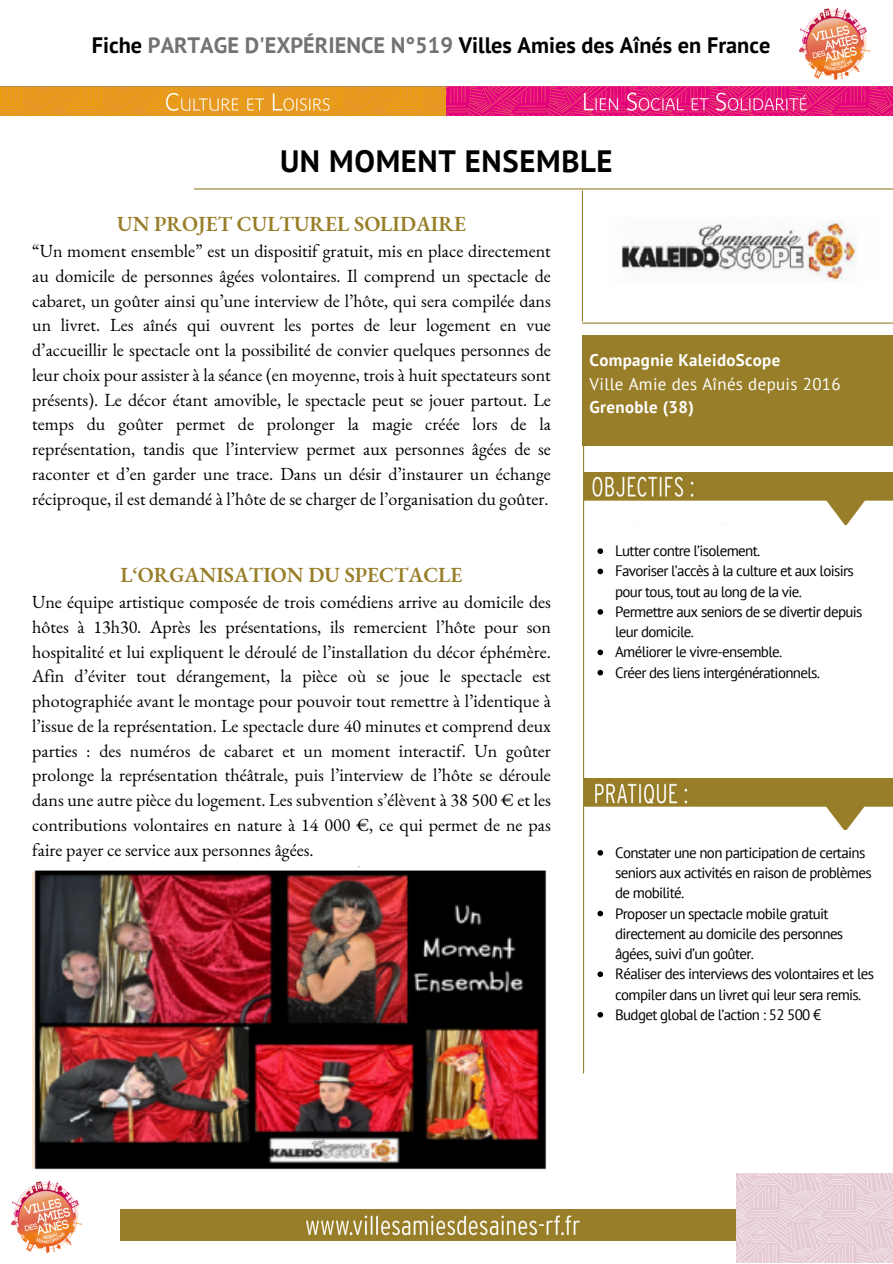
<style>
.page{position:relative;width:893px;height:1264px;background:#fff}
.page>*{position:absolute;margin:0;border:0;box-sizing:border-box;transform-origin:0 0}
.t1{font:700 30.75px "PT Sans";letter-spacing:.02em;color:#000}
.t2{font:700 22.35px "PT Sans";color:#000}
.t3{font:600 21px "EB Garamond";color:#987e28}
.t4{font:18px/24.8px "EB Garamond";color:#000;text-align:justify}
.t5{font:700 16.95px "PT Sans";letter-spacing:.02em;color:#fff}
.t6{font:16.95px "PT Sans";letter-spacing:.02em;color:#fff}
.t7{font:15px/20.2px "PT Sans";letter-spacing:-.045em;color:#000}
.s1{color:#737373}
</style>
<div class="page">
<hr style="left:583px;top:408px;width:1px;height:665px;background:#987e28">
<img style="left:120px;top:1209px;width:616px;height:31px">
<img style="left:736px;top:1173px;width:156px;height:89px">
<img style="left:584px;top:778px;width:308px;height:51px">
<img style="left:584px;top:473px;width:308px;height:51px">
<div style="left:582px;top:336px;width:310px;height:110px;background:#987e28"></div>
<hr style="left:194px;top:188px;width:698px;height:1px;background:#987e28">
<hr style="left:582px;top:191px;width:1px;height:130px;background:#987e28">
<hr style="left:582px;top:322px;width:310px;height:2px;background:#987e28">
<img style="left:12px;top:1181px;width:69px;height:71px">
<img style="left:0;top:86px;width:892px;height:29px">
<img style="left:799px;top:9px;width:70px;height:70px">
<img style="left:33px;top:866px;width:514px;height:304px">
<img style="left:621px;top:220px;width:236px;height:62px">
<svg style="left:597px;top:548px;width:6px;height:6px"></svg>
<svg style="left:597px;top:568px;width:6px;height:6px"></svg>
<svg style="left:597px;top:609px;width:6px;height:5px"></svg>
<svg style="left:597px;top:649px;width:6px;height:6px"></svg>
<svg style="left:597px;top:670px;width:6px;height:5px"></svg>
<svg style="left:597px;top:850px;width:6px;height:5px"></svg>
<svg style="left:597px;top:910px;width:6px;height:6px"></svg>
<svg style="left:597px;top:971px;width:6px;height:6px"></svg>
<svg style="left:597px;top:1012px;width:6px;height:5px"></svg>
<p class="t2" style="left:92px;top:31px;width:680px">Fiche <span class="s1">PARTAGE D'EXPÉRIENCE N°519</span> Villes Amies des Aînés en France</p>
<p class="t1" style="left:280px;top:141px;width:334px">UN MOMENT ENSEMBLE</p>
<p class="t3" style="left:117px;top:210px;width:350px">UN PROJET CULTUREL SOLIDAIRE</p>
<p class="t4" style="left:32px;top:238px;width:520px">“Un moment ensemble” est un dispositif gratuit, mis en place directement au domicile de personnes âgées volontaires. Il comprend un spectacle de cabaret, un goûter ainsi qu’une interview de l’hôte, qui sera compilée dans un livret. Les aînés qui ouvrent les portes de leur logement en vue d’accueillir le spectacle ont la possibilité de convier quelques personnes de leur choix pour assister à la séance (en moyenne, trois à huit spectateurs sont présents). Le décor étant amovible, le spectacle peut se jouer partout. Le temps du goûter permet de prolonger la magie créée lors de la représentation, tandis que l’interview permet aux personnes âgées de se raconter et d’en garder une trace. Dans un désir d’instaurer un échange réciproque, il est demandé à l’hôte de se charger de l’organisation du goûter.</p>
<p class="t3" style="left:121px;top:561px;width:343px">L‘ORGANISATION DU SPECTACLE</p>
<p class="t4" style="left:32px;top:589px;width:520px">Une équipe artistique composée de trois comédiens arrive au domicile des hôtes à 13h30. Après les présentations, ils remercient l’hôte pour son hospitalité et lui expliquent le déroulé de l’installation du décor éphémère.<br>Afin d’éviter tout dérangement, la pièce où se joue le spectacle est photographiée avant le montage pour pouvoir tout remettre à l’identique à l’issue de la représentation. Le spectacle dure 40 minutes et comprend deux parties : des numéros de cabaret et un moment interactif. Un goûter prolonge la représentation théâtrale, puis l’interview de l’hôte se déroule dans une autre pièce du logement. Les subvention s’élèvent à 38 500 € et les contributions volontaires en nature à 14 000 €, ce qui permet de ne pas faire payer ce service aux personnes âgées.</p>
<p class="t5" style="left:589px;top:349px;width:192px">Compagnie KaleidoScope</p>
<p class="t6" style="left:589px;top:372px;width:252px">Ville Amie des Aînés depuis 2016</p>
<p class="t5" style="left:589px;top:396px;width:106px">Grenoble (38)</p>
<p class="t7" style="left:615px;top:540px;width:147px">Lutter contre l’isolement.</p>
<p class="t7" style="left:615px;top:561px;width:240px">Favoriser l’accès à la culture et aux loisirs pour tous, tout au long de la vie.</p>
<p class="t7" style="left:615px;top:601px;width:249px">Permettre aux seniors de se divertir depuis leur domicile.</p>
<p class="t7" style="left:615px;top:641px;width:169px">Améliorer le vivre-ensemble.</p>
<p class="t7" style="left:615px;top:662px;width:206px">Créer des liens intergénérationnels.</p>
<p class="t7" style="left:615px;top:842px;width:258px">Constater une non participation de certains seniors aux activités en raison de problèmes de mobilité.</p>
<p class="t7" style="left:615px;top:902px;width:230px">Proposer un spectacle mobile gratuit directement au domicile des personnes âgées, suivi d’un goûter.</p>
<p class="t7" style="left:615px;top:963px;width:260px">Réaliser des interviews des volontaires et les compiler dans un livret qui leur sera remis.</p>
<p class="t7" style="left:615px;top:1004px;width:208px">Budget global de l’action : 52 500 €</p>
</div>
